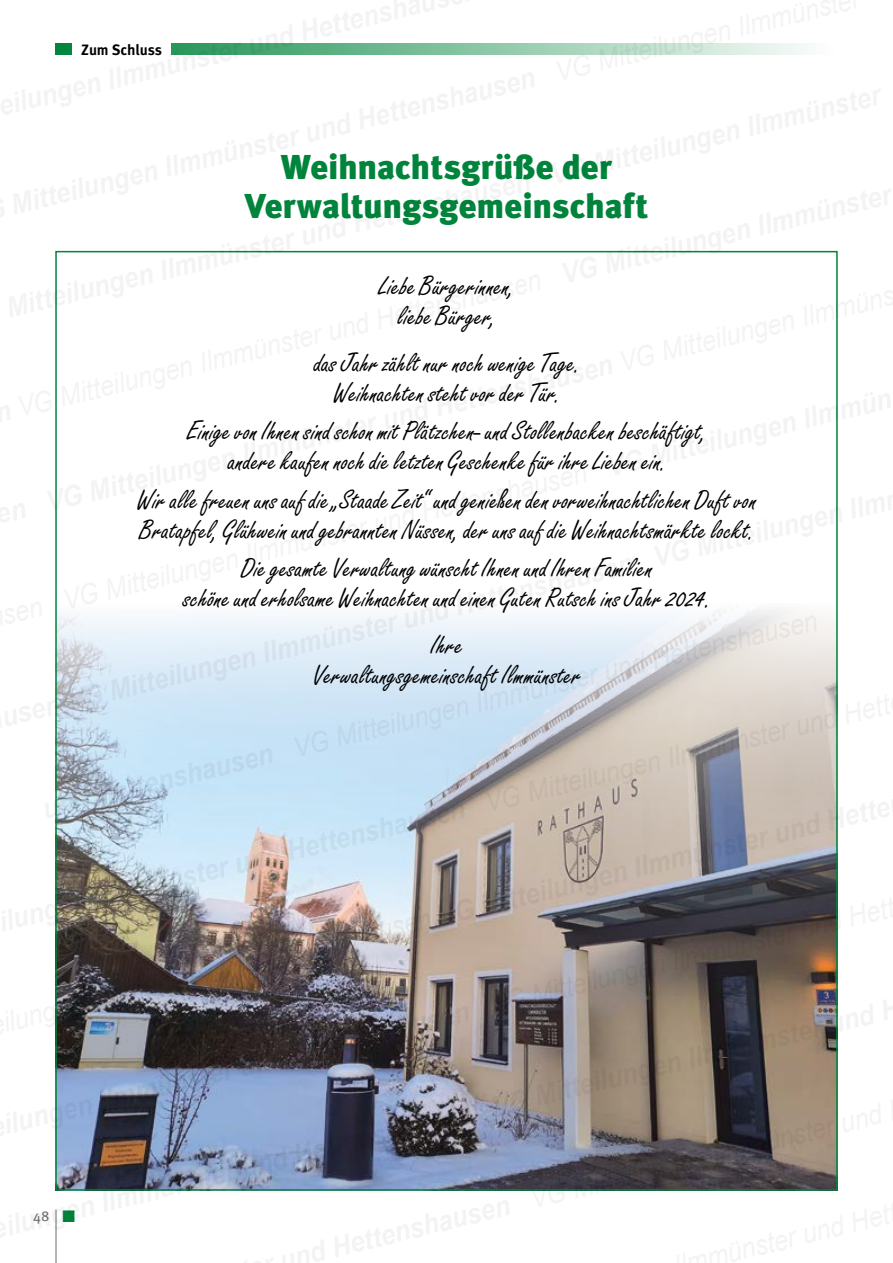
<style>
.page{position:relative;width:893px;height:1263px;background:#fff}
.page>*{position:absolute;margin:0;border:0;box-sizing:border-box;transform-origin:0 0}
.t1{font:900 34.5px/39px "Meta Pro";letter-spacing:-.01em;color:#00843c;text-align:center}
.t2{font:27.75px/30px "Freestyle Script";color:#000;text-align:center}
.t3{font:700 15px "Meta Pro";letter-spacing:-.01em;color:#000}
.t4{font:14.25px "Meta Pro";color:#706f6f}
.s1{color:#00843c}
</style>
<div class="page">
<img style="left:58px;top:609px;width:777px;height:579px">
<svg style="left:55px;top:44px;width:749px;height:11px;background:#8ac6a5"></svg>
<hr style="left:55px;top:1210px;width:2px;height:53px;background:#9d9d9c">
<div style="left:72px;top:35px;width:99px;height:28px;background:#fff"></div>
<p class="t3" style="left:81px;top:38px;width:82px">Zum Schluss</p>
<p class="t1" style="left:245px;top:146px;width:405px">Weihnachtsgrüße der<br>Verwaltungsgemeinschaft</p>
<p class="t2" style="left:379px;top:271px;width:137px">Liebe Bürgerinnen, liebe Bürger,</p>
<p class="t2" style="left:313px;top:348px;width:268px">das Jahr zählt nur noch wenige Tage.<br>Weihnachten steht vor der Tür.</p>
<p class="t2" style="left:187px;top:416px;width:521px">Einige von Ihnen sind schon mit Plätzchen- und Stollenbacken beschäftigt, andere kaufen noch die letzten Geschenke für ihre Lieben ein.</p>
<p class="t2" style="left:137px;top:485px;width:621px;text-align:left">Wir alle freuen uns auf die „Staade Zeit“ und genießen den vorweihnachtlichen Duft von<br>Bratapfel, Glühwein und gebrannten Nüssen, der uns auf die Weihnachtsmärkte lockt.</p>
<p class="t2" style="left:183px;top:553px;width:529px">Die gesamte Verwaltung wünscht Ihnen und Ihren Familien<br>schöne und erholsame Weihnachten und einen Guten Rutsch ins Jahr 2024.</p>
<p class="t2" style="left:312px;top:630px;width:270px">Ihre<br>Verwaltungsgemeinschaft Ilmmünster</p>
<p class="t4" style="left:33px;top:1205px;width:43px">48 <span class="s1">■</span></p>
</div>
